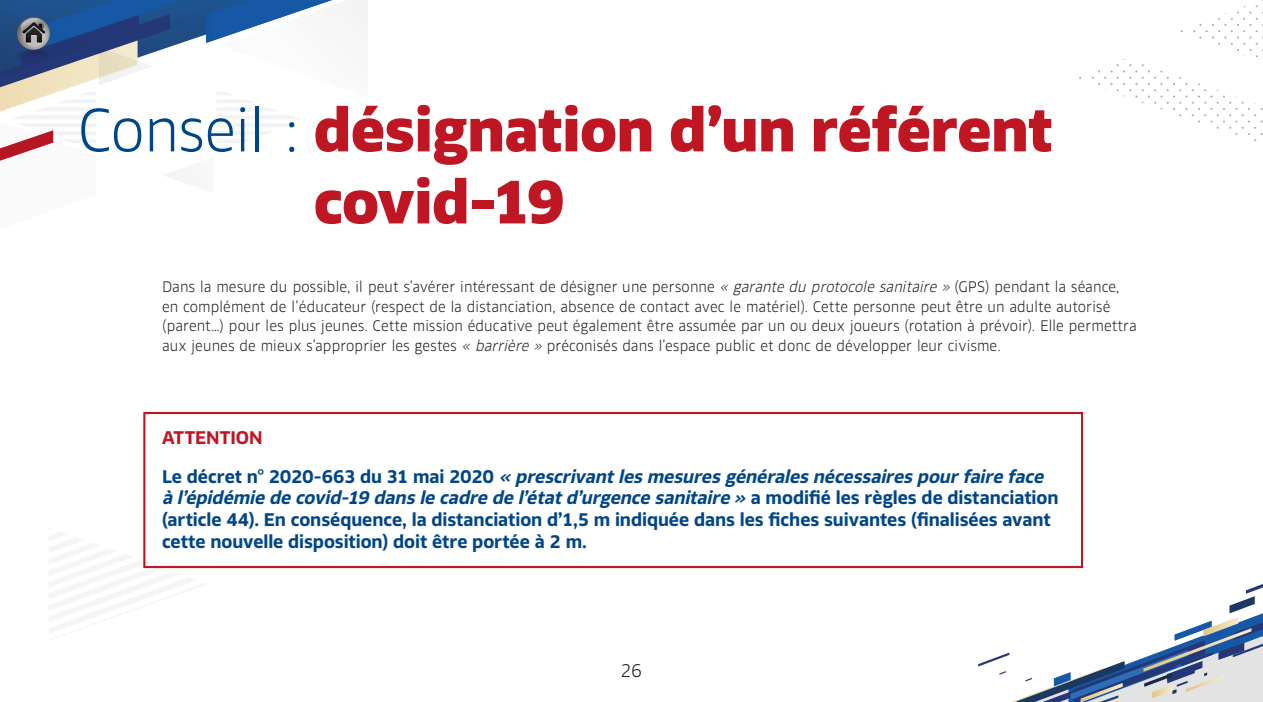
<style>
.page{position:relative;width:1263px;height:702px;background:#fff}
.page>*{position:absolute;margin:0;border:0;box-sizing:border-box;transform-origin:0 0}
.t1{font:60px/72px "FFF Equipe Black";letter-spacing:-.01em;color:#be1622}
.t2{font:18px/21.6px "FFF Equipe Bold";letter-spacing:-.005em;color:#004687}
.t3{font:italic 18px/38.5px "FFF Equipe Bold";color:#004687}
.t4{font:18px "FFF Equipe Light";color:#1d1d1b}
.t5{font:15px/19.5px "FFF Equipe Light";letter-spacing:-.01em;color:#1d1d1b}
.s1{font-family:"FFF Equipe Light";color:#004687}
.s2{font-style:italic}
.s3{font-style:normal;color:#be1622}
.s4{font-style:normal}
</style>
<div class="page">
<svg style="left:978px;top:584px;width:285px;height:118px"></svg>
<svg style="left:49px;top:528px;width:159px;height:110px"></svg>
<svg style="left:1079px;top:0;width:184px;height:142px"></svg>
<svg style="left:0;top:0;width:368px;height:182px"></svg>
<div style="left:143px;top:412px;width:940px;height:156px;border:2px solid #be1622"></div>
<h1 class="t1" style="left:314px;top:93px;width:740px;text-indent:-237px"><span class="s1">Conseil :</span> désignation d’un référent covid-19</h1>
<p class="t5" style="left:162px;top:277px;width:976px">Dans la mesure du possible, il peut s’avérer intéressant de désigner une personne <span class="s2">« garante du protocole sanitaire »</span> (GPS) pendant la séance, en complément de l’éducateur (respect de la distanciation, absence de contact avec le matériel). Cette personne peut être un adulte autorisé (parent…) pour les plus jeunes. Cette mission éducative peut également être assumée par un ou deux joueurs (rotation à prévoir). Elle permettra aux jeunes de mieux s’approprier les gestes <span class="s2">« barrière »</span> préconisés dans l’espace public et donc de développer leur civisme.</p>
<p class="t3" style="left:162px;top:418px;width:887px"><span class="s3">ATTENTION<br></span><span class="s4">L e d é c r e t n ° 2 0 2 0 - 6 6 3 d u 3 1 m a i 2 0 2 0</span> « prescrivantles mesures générales nécessaires pourfaire face</p>
<p class="t2" style="left:162px;top:487px;width:898px"><span class="s2">à l’épidémie de covid-19 dans le cadre de l’étatd’urgence sanitaire »</span> a m o d i fi é l e s r è g l e s d e d i s t a n c i a t i o n (article 44). En conséquence, la distanciation d’1,5 m indiquée dans les fiches suivantes (finalisées avant cette nouvelle disposition) doit être portée à 2 m.</p>
<p class="t4" style="left:620px;top:660px;width:23px">26</p>
</div>
